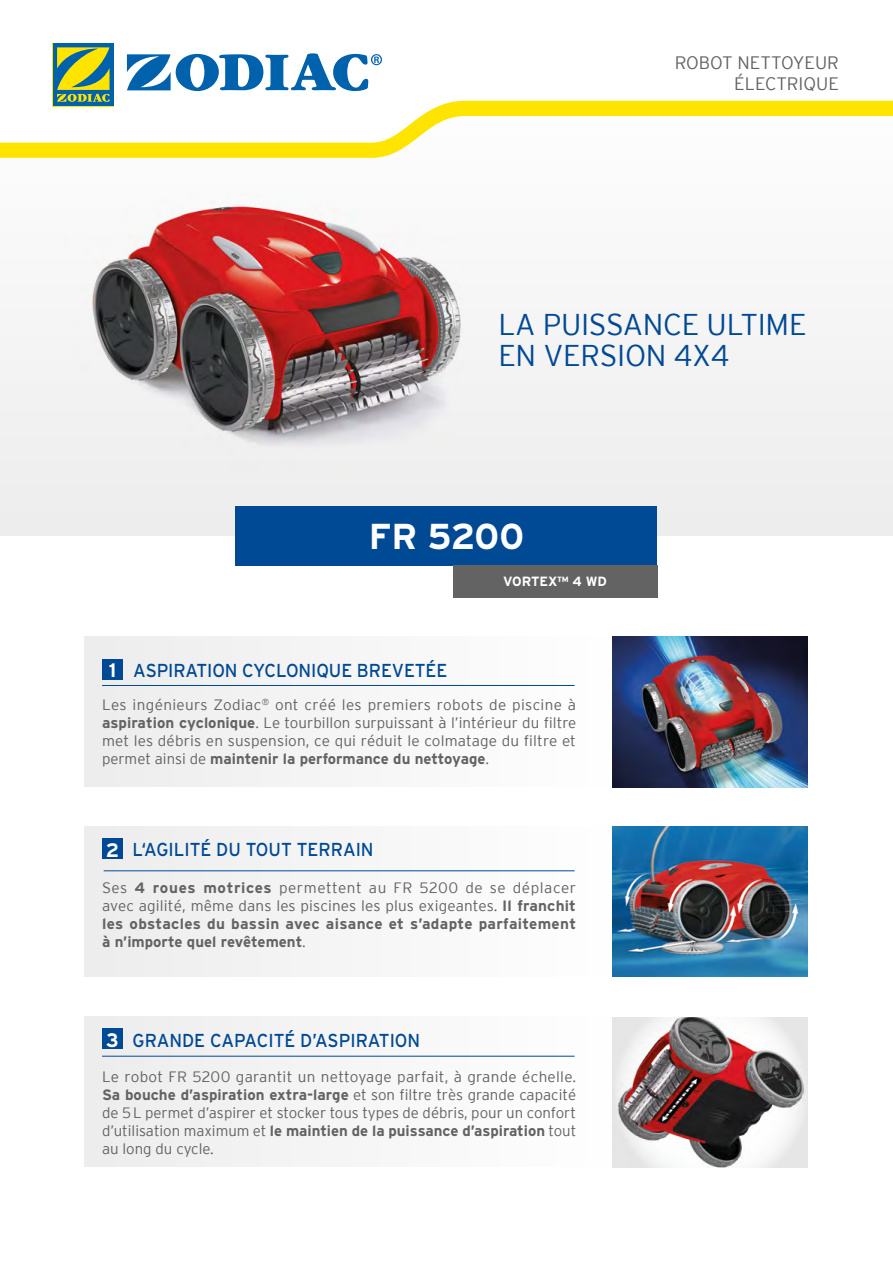
<style>
.page{position:relative;width:893px;height:1263px;background:#fff}
.page>*{position:absolute;margin:0;border:0;box-sizing:border-box;transform-origin:0 0}
.t1{font:700 36px "Interstate";letter-spacing:-.01em;color:#fff}
.t2{font:300 30px/31.5px "Interstate";letter-spacing:-.01em;color:#004994}
.t3{font:18.75px "Interstate";letter-spacing:-.005em;color:#004994;scale:.95 1}
.t4{font:300 18px/21px "Interstate";color:#646363;text-align:right}
.t5{font:300 15px/18px "Interstate";color:#646363;text-align:justify}
.t6{font:700 15px/18px "Interstate";letter-spacing:.005em;color:#646363;text-align:justify}
.t7{font:700 13.35px "Interstate";color:#fff}
.s1{font-weight:700;font-size:19.5px;color:#fff}
.s2{font-weight:700}
.s3{font-weight:300}
</style>
<div class="page">
<div style="left:84px;top:826px;width:529px;height:151px;background:#f5f5f5"></div>
<div style="left:0;top:85px;width:893px;height:451px;background:#f4f4f4"></div>
<div style="left:236px;top:506px;width:421px;height:59px;background:#004994"></div>
<div style="left:84px;top:1016px;width:529px;height:150px;background:#f5f5f5"></div>
<div style="left:84px;top:637px;width:529px;height:150px;background:#f5f5f5"></div>
<img style="left:613px;top:637px;width:195px;height:150px">
<div style="left:453px;top:565px;width:204px;height:32px;background:#646363"></div>
<img style="left:613px;top:1017px;width:195px;height:151px">
<img style="left:92px;top:206px;width:369px;height:240px">
<img style="left:93px;top:207px;width:260px;height:226px">
<div style="left:102px;top:838px;width:21px;height:21px;background:#004994"></div>
<hr style="left:104px;top:870px;width:471px;height:1px;background:#004994">
<div style="left:102px;top:1028px;width:21px;height:21px;background:#004994"></div>
<hr style="left:102px;top:1056px;width:473px;height:1px;background:#004994">
<div style="left:102px;top:659px;width:21px;height:21px;background:#004994"></div>
<hr style="left:102px;top:685px;width:473px;height:1px;background:#004994">
<svg style="left:0;top:54px;width:893px;height:47px"></svg>
<svg style="left:0;top:101px;width:893px;height:57px;fill:#fffcfc"></svg>
<svg style="left:127px;top:53px;width:255px;height:38px"></svg>
<svg style="left:52px;top:43px;width:62px;height:63px"></svg>
<div style="left:53px;top:43px;width:60px;height:63px;background:#0061ad"></div>
<svg style="left:57px;top:47px;width:53px;height:55px"></svg>
<img style="left:613px;top:826px;width:195px;height:151px">
<p class="t4" style="left:675px;top:52px;width:166px">ROBOT NETTOYEUR<br>ÉLECTRIQUE</p>
<h2 class="t2" style="left:498px;top:308px;width:310px">LA PUISSANCE ULTIME<br>EN VERSION 4X4</h2>
<h1 class="t1" style="left:369px;top:516px;width:157px">FR 5200</h1>
<p class="t7" style="left:503px;top:573px;width:105px">VORTEX™ 4 WD</p>
<p class="t3" style="left:109px;top:660px;width:358px"><span class="s1">1</span> ASPIRATION CYCLONIQUE BREVETÉE</p>
<p class="t5" style="left:102px;top:695px;width:476px">Les ingénieurs Zodiac<sup>®</sup> ont créé les premiers robots de piscine à <span class="s2">aspiration cyclonique</span>. Le tourbillon surpuissant à l’intérieur du filtre met les débris en suspension, ce qui réduit le colmatage du filtre et permet ainsi de <span class="s2">maintenir la performance du nettoyage</span>.</p>
<p class="t3" style="left:106px;top:839px;width:283px"><span class="s1">2</span> L‘AGILITÉ DU TOUT TERRAIN</p>
<p class="t6" style="left:102px;top:879px;width:476px"><span class="s3">Ses</span> 4 roues motrices <span class="s3">permettent au FR 5200 de se déplacer avec agilité, même dans les piscines les plus exigeantes.</span> Il franchit les obstacles du bassin avec aisance et s’adapte parfaitement à n’importe quel revêtement<span class="s3">.</span></p>
<p class="t3" style="left:106px;top:1029px;width:332px"><span class="s1">3</span> GRANDE CAPACITÉ D’ASPIRATION</p>
<p class="t5" style="left:102px;top:1068px;width:476px">Le robot FR 5200 garantit un nettoyage parfait, à grande échelle.<br><span class="s2">Sa bouche d’aspiration extra-large</span> et son filtre très grande capacité de 5L permet d’aspirer et stocker tous types de débris, pour un confort d’utilisation maximum et <span class="s2">le maintien de la puissance d’aspiration</span> tout au long du cycle.</p>
</div>
